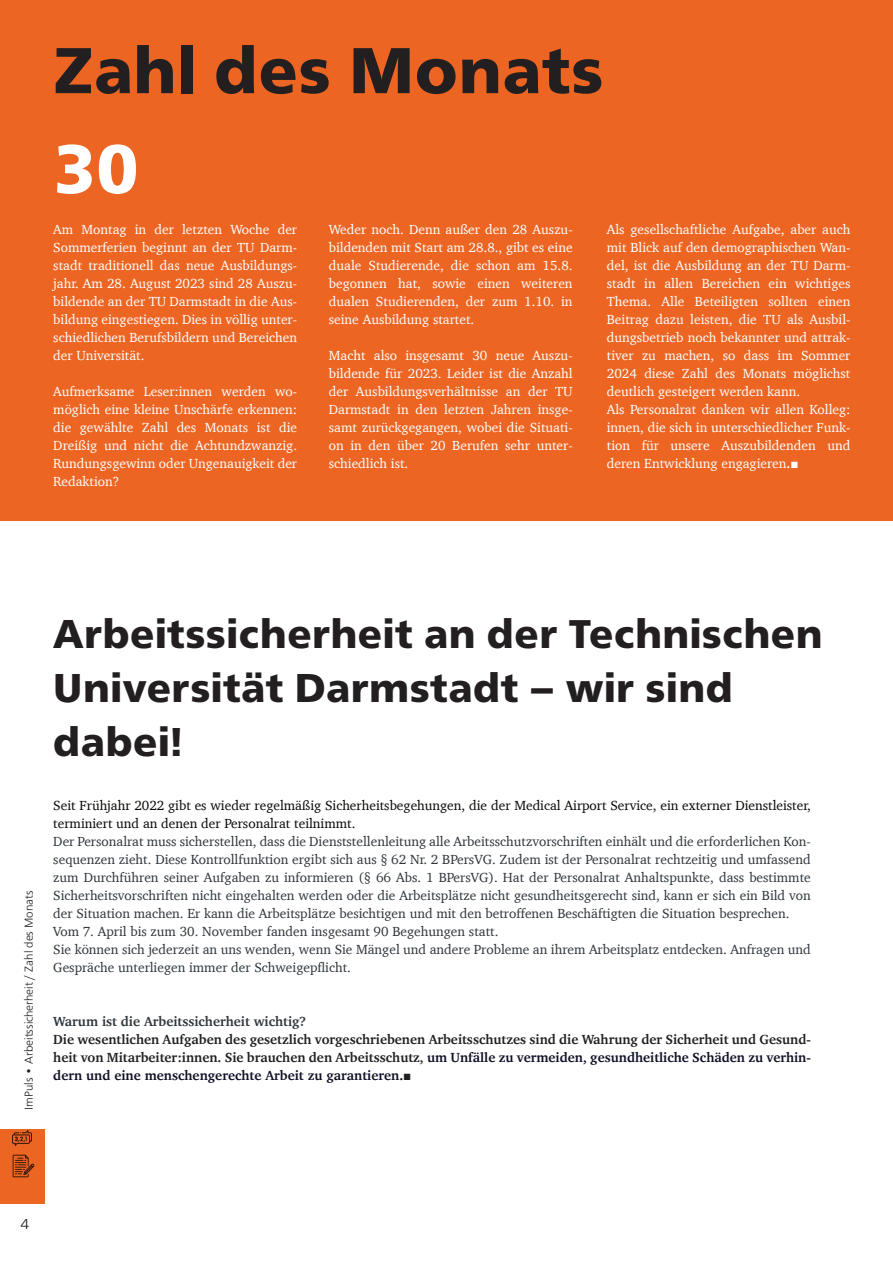
<style>
.page{position:relative;width:893px;height:1263px;background:#fff}
.page>*{position:absolute;margin:0;border:0;box-sizing:border-box;transform-origin:0 0}
.t1{font:800 72px "Front Page Pro";color:#fff}
.t2{font:800 67.5px "Front Page Pro";letter-spacing:.01em;color:#231f20}
.t3{font:800 42px/54px "Front Page Pro";letter-spacing:.01em;color:#231f20}
.t4{font:300 15px "Front Page Pro";color:#231f20;scale:1.1 1}
.t5{font:13.5px/18px "Charter";color:#fff;text-align:justify}
.t6{font:13.5px/18px "Charter";color:#2e353c}
.t7{font:700 13.5px/18px "Charter";color:#201f21;text-align:justify}
.t8{font:13.5px/18px "Charter";color:#080704}
.t9{font:700 13.5px "Charter";color:#2e353c}
.t10{font:300 12px "Front Page Pro";color:#231f20}
.s1{font-weight:700}
.s2{font-family:"Arial";font-weight:700}
.s3{color:#0e1025}
.s4{color:#080704}
.s5{font-family:"Arial";color:#231f20}
</style>
<div class="page">
<div style="left:0;top:0;width:893px;height:521px;background:#ec6523"></div>
<hr style="left:892px;top:64px;width:1px;height:268px;background:#ebedee">
<div style="left:0;top:1129px;width:45px;height:74px;background:#ec6523"></div>
<img style="left:13px;top:1155px;width:22px;height:22px">
<img style="left:13px;top:1130px;width:19px;height:16px">
<h2 class="t2" style="left:53px;top:45px;width:552px">Zahl des Monats</h2>
<h1 class="t1" style="left:53px;top:142px;width:87px">30</h1>
<p class="t5" style="left:53px;top:221px;width:245px">Am Montag in der letzten Woche der Sommerferien beginnt an der TU Darm&shy;stadt traditionell das neue Ausbildungs&shy;jahr. Am 28. August 2023 sind 28 Auszu&shy;bildende an der TU Darmstadt in die Aus&shy;bildung eingestiegen. Dies in völlig unter&shy;schiedlichen Berufsbildern und Bereichen der Universität.</p>
<p class="t5" style="left:53px;top:383px;width:245px">Aufmerksame Leser:innen werden wo&shy;möglich eine kleine Unschärfe erkennen: die gewählte Zahl des Monats ist die Dreißig und nicht die Achtundzwanzig.<br>Rundungsgewinn oder Ungenauigkeit der Redaktion?</p>
<p class="t5" style="left:329px;top:221px;width:245px">Weder noch. Denn außer den 28 Auszu&shy;bildenden mit Start am 28.8., gibt es eine duale Studierende, die schon am 15.8. begonnen hat, sowie einen weiteren dualen Studierenden, der zum 1.10. in seine Ausbildung startet.</p>
<p class="t5" style="left:329px;top:347px;width:245px">Macht also insgesamt 30 neue Auszu&shy;bildende für 2023. Leider ist die Anzahl der Ausbildungsverhältnisse an der TU Darmstadt in den letzten Jahren insge&shy;samt zurückgegangen, wobei die Situati&shy;on in den über 20 Berufen sehr unter&shy;schiedlich ist.</p>
<p class="t5" style="left:607px;top:221px;width:245px;text-align:left">Als gesellschaftliche Aufgabe, aber auch mit Blick auf den demographischen Wan&shy;del, ist die Ausbildung an der TU Darm&shy;stadt in allen Bereichen ein wichtiges Thema. Alle Beteiligten sollten einen Beitrag dazu leisten, die TU als Ausbil&shy;dungsbetrieb noch bekannter und attrak&shy;tiver zu machen, so dass im Sommer 2024 diese Zahl des Monats möglichst deutlich gesteigert werden kann.<br>Als Personalrat danken wir allen Kolleg: innen, die sich in unterschiedlicher Funk&shy;tion für unsere Auszubildenden und deren Entwicklung engagieren<span class="s1">.</span><span class="s2">■</span></p>
<p class="t10" style="left:24px;top:1109px;width:220px;rotate:-90deg">ImPuls • Arbeitssicherheit / Zahl des Monats</p>
<h3 class="t3" style="left:53px;top:610px;width:771px">Arbeitssicherheit an der Technischen<br>Universität Darmstadt – wir sind dabei!</h3>
<p class="t8" style="left:53px;top:797px;width:759px">Seit Frühjahr 2022 gibt es wieder regelmäßig Sicherheitsbegehungen, die der Medical Airport Service, ein externer Dienstleister, terminiert und an denen der Personalrat teilnimmt.</p>
<p class="t6" style="left:53px;top:833px;width:759px">Der Personalrat muss sicherstellen, dass die Dienststellenleitung alle Arbeitsschutzvorschriften einhält und die erforderlichen Kon&shy;sequenzen zieht. Diese Kontrollfunktion ergibt sich aus § 62 Nr. 2 BPersVG. Zudem ist der Personalrat rechtzeitig und umfassend zum Durchführen seiner Aufgaben zu informieren (§ 66 Abs. 1 BPersVG). Hat der Personalrat Anhaltspunkte, dass bestimmte Sicherheitsvorschriften nicht eingehalten werden oder die Arbeitsplätze nicht gesundheitsgerecht sind, kann er sich ein Bild von der Situation machen. Er kann die Arbeitsplätze besichtigen und mit den betroffenen Beschäftigten die Situation besprechen.<br>Vom 7. April bis zum 30. November fanden insgesamt 90 Begehungen statt.<br>Sie können sich jederzeit an uns wenden, wenn Sie Mängel und andere Probleme an ihrem Arbeitsplatz entdecken. Anfragen und Gespräche unterliegen immer der Schweigepflicht.</p>
<p class="t9" style="left:53px;top:1016px;width:254px">Warum ist die Arbeitssicherheit wichtig?</p>
<p class="t7" style="left:53px;top:1031px;width:759px">Die wesentlichen Aufgaben des gesetzlich vorgeschriebenen Arbeitsschutzes sind die Wahrung der Sicherheit und Gesund&shy;heit von Mitarbeiter:innen. Sie brauchen den Arbeitsschutz, <span class="s3">um Unfälle zu vermeiden, gesundheitliche Schäden zu verhin&shy;dern und eine menschengerechte Arbeit zu garantieren</span><span class="s4">.</span><span class="s5">■</span></p>
<p class="t4" style="left:20px;top:1218px;width:10px">4</p>
</div>
